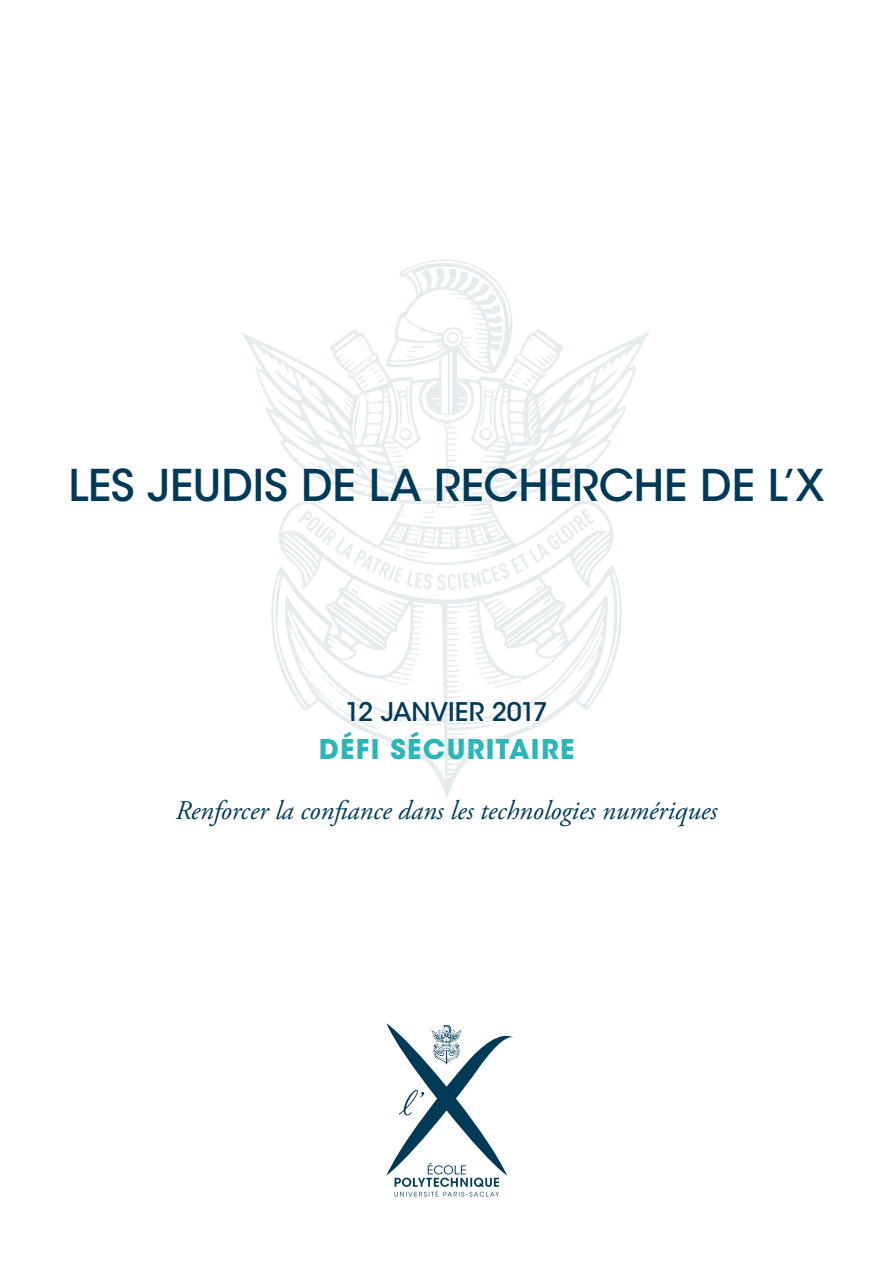
<style>
.page{position:relative;width:893px;height:1263px;background:#fff}
.page>*{position:absolute;margin:0;border:0;box-sizing:border-box;transform-origin:0 0}
.t1{font:500 43.5px "ITC Avant Garde Std";color:#003a57}
.t2{font:italic 27px "Adobe Garamond Pro";color:#003a57}
.t3{font:700 27px "ITC Avant Garde Std";letter-spacing:.05em;color:#2bb6b7}
.t4{font:500 25.5px "ITC Avant Garde Std";letter-spacing:-.005em;color:#003a57}
</style>
<div class="page">
<svg style="left:242px;top:259px;width:407px;height:539px"></svg>
<svg style="left:386px;top:1023px;width:128px;height:174px"></svg>
<h1 class="t1" style="left:68px;top:459px;width:758px">LES JEUDIS DE LA RECHERCHE DE L’X</h1>
<p class="t4" style="left:345px;top:695px;width:204px">12 JANVIER 2017</p>
<p class="t3" style="left:319px;top:731px;width:257px">DÉFI SÉCURITAIRE</p>
<p class="t2" style="left:176px;top:794px;width:543px">Renforcer la confiance dans les technologies numériques</p>
</div>
